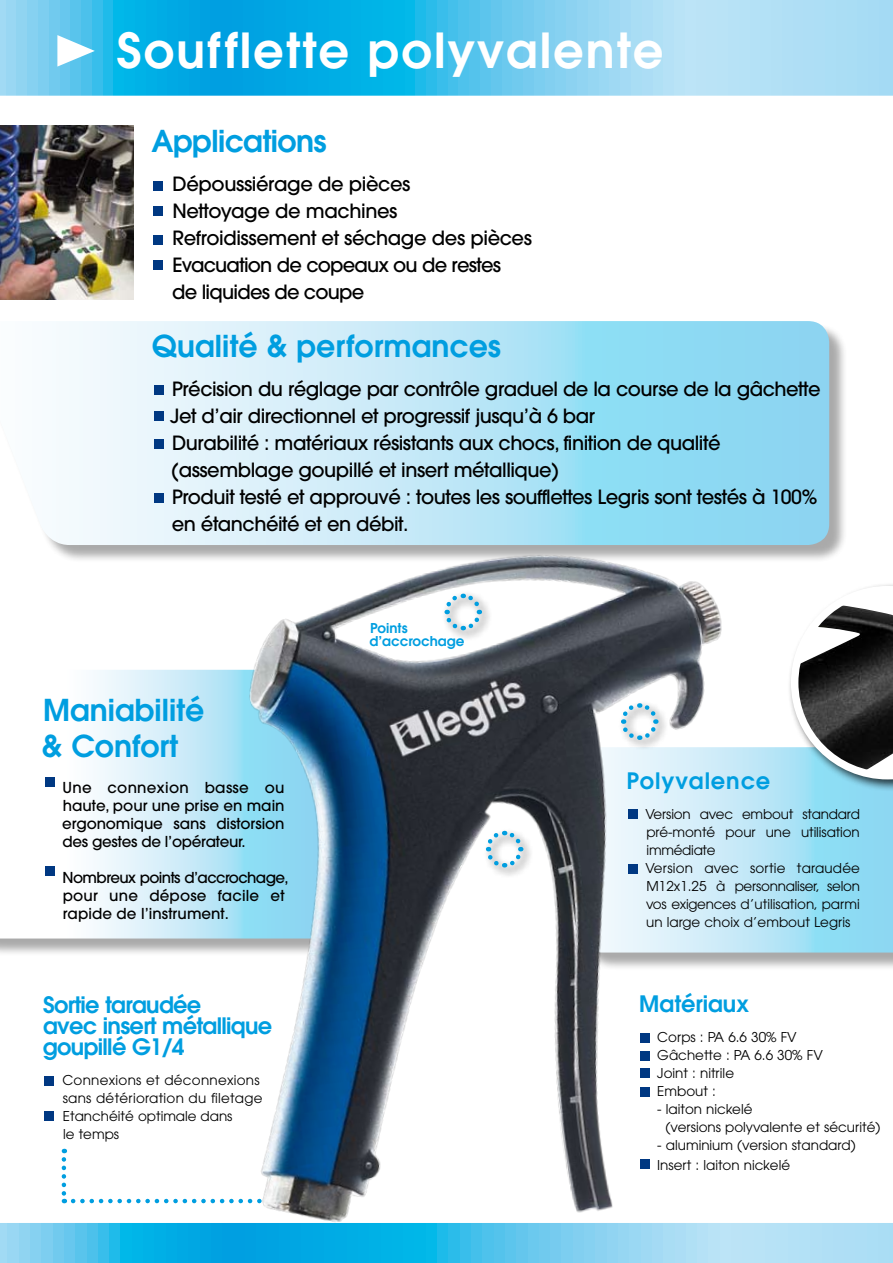
<style>
.page{position:relative;width:893px;height:1263px;background:#fff}
.page>*{position:absolute;margin:0;border:0;box-sizing:border-box;transform-origin:0 0}
.t1{font:600 48px "Avant Garde LT";letter-spacing:.04em;color:#fff}
.t2{font:600 30px/36px "Avant Garde LT";color:#009ee0}
.t3{font:600 30px "Avant Garde LT";letter-spacing:-.02em;color:#009ee0}
.t4{font:600 22.5px/21px "Avant Garde LT";letter-spacing:-.03em;color:#009ee0}
.t5{font:600 22.5px "Avant Garde LT";letter-spacing:.04em;color:#009ee0}
.t6{font:600 22.5px "Avant Garde LT";color:#009ee0}
.t7{font:500 19.5px/27px "Avant Garde";letter-spacing:-.025em;color:#000}
.t8{font:500 15px/18px "Avant Garde";letter-spacing:-.01em;color:#000;text-align:justify}
.t9{font:13.5px/18px "Avant Garde";color:#000}
.t10{font:13.5px/18px "Avant Garde";letter-spacing:.02em;color:#000}
.t11{font:600 13.5px/13.5px "Avant Garde LT";color:#009ee0}
</style>
<div class="page">
<div style="left:0;top:323px;width:847px;height:241px;background:#000;opacity:.75"></div>
<svg style="left:0;top:321px;width:829px;height:224px"></svg>
<div style="left:0;top:672px;width:372px;height:285px;background:#000;opacity:.75"></div>
<svg style="left:0;top:670px;width:216px;height:268px"></svg>
<svg style="left:0;top:0;width:893px;height:96px;background:#5cc6ed"></svg>
<div style="left:877px;top:791px;width:16px;height:161px;background:#8dd7f2"></div>
<svg style="left:0;top:1223px;width:893px;height:40px;background:#52c3ec"></svg>
<svg style="left:877px;top:586px;width:16px;height:193px"></svg>
<div style="left:153px;top:181px;width:10px;height:10px;background:#003882"></div>
<div style="left:153px;top:206px;width:10px;height:10px;background:#003882"></div>
<div style="left:153px;top:235px;width:10px;height:9px;background:#003882"></div>
<div style="left:153px;top:260px;width:10px;height:10px;background:#003882"></div>
<svg style="left:57px;top:35px;width:38px;height:32px"></svg>
<div style="left:154px;top:385px;width:10px;height:10px;background:#003882"></div>
<div style="left:154px;top:411px;width:10px;height:10px;background:#003882"></div>
<div style="left:154px;top:439px;width:10px;height:10px;background:#003882"></div>
<img style="left:0;top:125px;width:134px;height:175px">
<div style="left:45px;top:777px;width:10px;height:10px;background:#003882"></div>
<div style="left:45px;top:866px;width:10px;height:10px;background:#003882"></div>
<div style="left:154px;top:493px;width:10px;height:9px;background:#003882"></div>
<div style="left:44px;top:1076px;width:10px;height:10px;background:#003882"></div>
<div style="left:44px;top:1111px;width:10px;height:10px;background:#003882"></div>
<svg style="left:62px;top:1159px;width:4px;height:44px"></svg>
<svg style="left:73px;top:1198px;width:142px;height:6px"></svg>
<img style="left:216px;top:465px;width:661px;height:782px">
<h1 class="t1" style="left:117px;top:19px;width:548px">Soufflette polyvalente</h1>
<h2 class="t3" style="left:151px;top:121px;width:177px">Applications</h2>
<p class="t7" style="left:172px;top:170px;width:361px">Dépoussiérage de pièces<br>Nettoyage de machines<br>Refroidissement et séchage des pièces<br>Evacuation de copeaux ou de restes<br>de liquides de coupe</p>
<h2 class="t2" style="left:152px;top:327px;width:351px">Qualité &amp; performances</h2>
<p class="t7" style="left:170px;top:375px;width:652px">Précision du réglage par contrôle graduel de la course de la gâchette Jet d’air directionnel et progressif jusqu’à 6 bar<br>Durabilité : matériaux résistants aux chocs, finition de qualité (assemblage goupillé et insert métallique)<br>Produit testé et approuvé : toutes les soufflettes Legris sont testés à 100% en étanchéité et en débit.</p>
<h2 class="t2" style="left:42px;top:691px;width:164px">Maniabilité &amp; Confort</h2>
<p class="t8" style="left:62px;top:778px;width:224px">Une connexion basse ou haute, pour une prise en main ergonomique sans distorsion des gestes de l’opérateur.</p>
<p class="t8" style="left:63px;top:868px;width:228px;text-align:left">Nombreux points d’accrochage, pour une dépose facile et rapide de l’instrument.</p>
<p class="t4" style="left:43px;top:994px;width:231px">Sortie taraudée<br>avec insert métallique goupillé G1/4</p>
<p class="t10" style="left:62px;top:1071px;width:202px">Connexions et déconnexions sans détérioration du filetage<br>Etanchéité optimale dans<br>le temps</p>
<p class="t11" style="left:370px;top:621px;width:96px">Points d’accrochage</p>
<p class="t5" style="left:626px;top:766px;width:145px">Polyvalence</p>
<p class="t9" style="left:646px;top:805px;width:216px">Version avec embout standard pré-monté pour une utilisation immédiate<br>Version avec sortie taraudée<br>M12x1.25 à personnaliser, selon vos exigences d’utilisation, parmi un large choix d’embout Legris</p>
<p class="t6" style="left:639px;top:989px;width:111px">Matériaux</p>
<p class="t9" style="left:657px;top:1028px;width:167px">Corps : PA 6.6 30% FV<br>Gâchette : PA 6.6 30% FV<br>Joint : nitrile<br>Embout :</p>
<p class="t9" style="left:665px;top:1100px;width:216px;text-indent:-8px">- laiton nickelé<br>(versions polyvalente et sécurité)</p>
<p class="t9" style="left:657px;top:1135px;width:200px;line-height:19.5px">- aluminium (version standard)<br>Insert : laiton nickelé</p>
</div>
